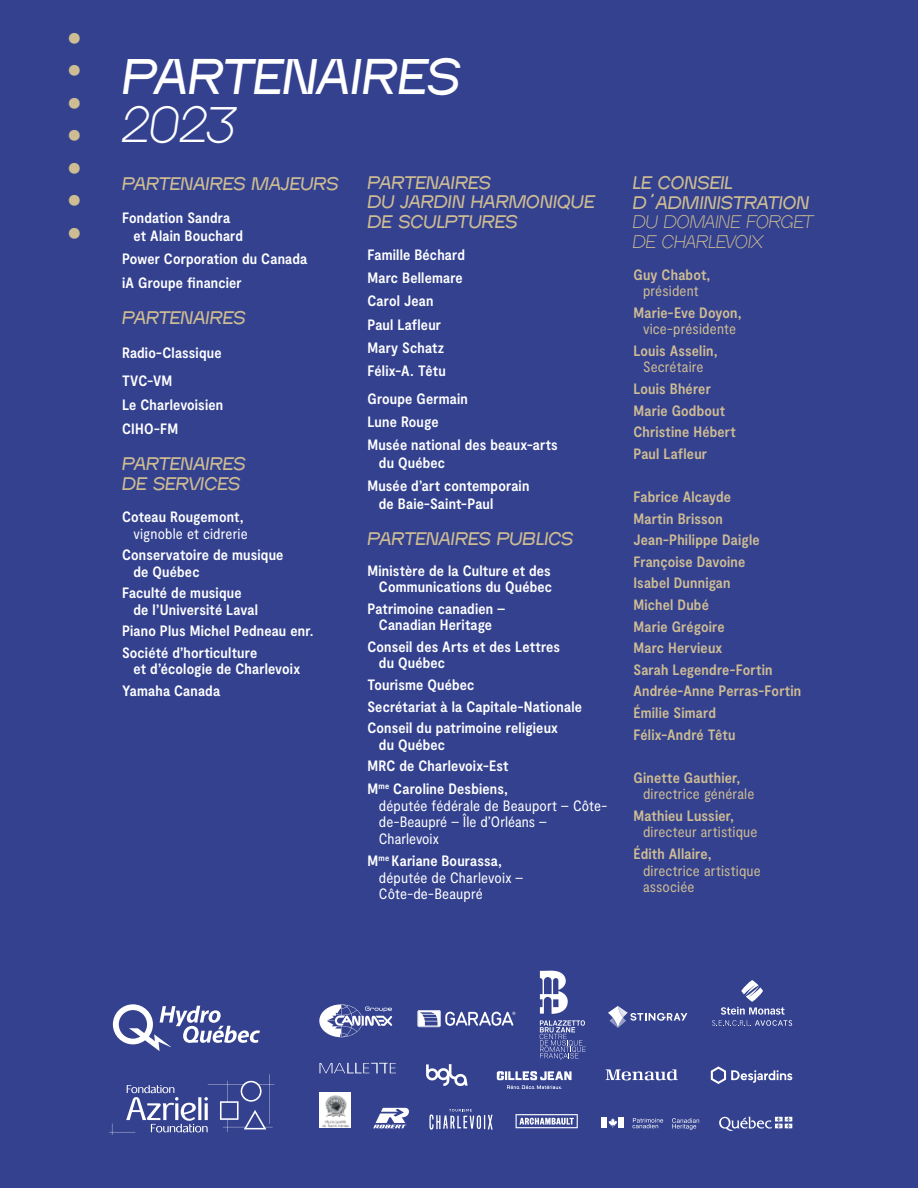
<style>
.page{position:relative;width:918px;height:1188px;background:#33418f}
.page>*{position:absolute;margin:0;border:0;box-sizing:border-box;transform-origin:0 0}
.Date{font:italic 700 42px/48px "Amberes Grotesk";letter-spacing:-.02em;color:#fff}
.Partenaire{font:italic 700 15.3px/19.8px "Amberes Grotesk";letter-spacing:-.015em;color:#cebc93}
.Partenaire-2{font:italic 300 15.3px/19.8px "Amberes Grotesk";letter-spacing:-.015em;color:#cebc93}
.texte_colonne_retrait{font:700 condensed 15px/16.5px "Moderat";letter-spacing:.01em;color:#fff}
.texte_colonne_retrait-2{font:700 condensed 15px/16.5px "Moderat";letter-spacing:.015em;color:#cebc93;text-align:center}
.Texte_Colonne{font:700 condensed 15px "Moderat";letter-spacing:.015em;color:#fff}
.texte_colonne_retrait-3{font:condensed 15px/16.5px "Moderat";letter-spacing:.01em;color:#fff}
.texte_colonne_retrait-4{font:condensed 15px/16.5px "Moderat";letter-spacing:.01em;color:#cebc93}
.s1{font-weight:300}
.s2{font-weight:700}
.s3{font-weight:400}
</style>
<div class="page">
<svg style="left:712px;top:980px;width:80px;height:46px"></svg>
<svg style="left:497px;top:1071px;width:75px;height:18px"></svg>
<svg style="left:719px;top:1117px;width:73px;height:14px"></svg>
<svg style="left:711px;top:1066px;width:81px;height:18px"></svg>
<svg style="left:373px;top:1108px;width:36px;height:20px"></svg>
<svg style="left:319px;top:1063px;width:77px;height:10px"></svg>
<svg style="left:539px;top:971px;width:29px;height:43px"></svg>
<svg style="left:540px;top:1020px;width:46px;height:40px"></svg>
<svg style="left:606px;top:1069px;width:72px;height:11px"></svg>
<svg style="left:417px;top:1010px;width:98px;height:17px"></svg>
<div style="left:319px;top:1092px;width:32px;height:36px;background:#fff"></div>
<img style="left:321px;top:1095px;width:29px;height:32px">
<svg style="left:608px;top:1006px;width:79px;height:22px"></svg>
<svg style="left:319px;top:1004px;width:74px;height:33px"></svg>
<svg style="left:426px;top:1064px;width:42px;height:22px"></svg>
<svg style="left:516px;top:1114px;width:62px;height:14px"></svg>
<div style="left:602px;top:1117px;width:5px;height:11px;background:#fff"></div>
<div style="left:619px;top:1117px;width:5px;height:11px;background:#fff"></div>
<svg style="left:609px;top:1118px;width:8px;height:10px"></svg>
<svg style="left:633px;top:1118px;width:30px;height:10px"></svg>
<svg style="left:672px;top:1118px;width:27px;height:12px"></svg>
<svg style="left:429px;top:1109px;width:64px;height:21px"></svg>
<svg style="left:109px;top:1074px;width:165px;height:61px"></svg>
<svg style="left:113px;top:1004px;width:147px;height:47px"></svg>
<p class="Date" style="left:122px;top:54px;width:341px">PARTENAIRES<br><span class="s1">2023</span></p>
<p class="Partenaire" style="left:122px;top:174px;width:218px">PARTENAIRES MAJEURS</p>
<p class="texte_colonne_retrait" style="left:134px;top:210px;width:111px;line-height:18px;text-indent:-11px">Fondation Sandra et Alain Bouchard</p>
<p class="Texte_Colonne" style="left:122px;top:250px;width:187px">Power Corporation du Canada</p>
<p class="Texte_Colonne" style="left:122px;top:274px;width:121px">iA Groupe financier</p>
<p class="Partenaire" style="left:122px;top:308px;width:125px">PARTENAIRES</p>
<p class="Texte_Colonne" style="left:122px;top:345px;width:101px">Radio-Classique</p>
<p class="texte_colonne_retrait" style="left:122px;top:373px;width:52px">TVC-VM</p>
<p class="texte_colonne_retrait" style="left:122px;top:397px;width:103px">Le Charlevoisien</p>
<p class="texte_colonne_retrait" style="left:122px;top:422px;width:58px">CIHO-FM</p>
<p class="Partenaire" style="left:122px;top:454px;width:125px">PARTENAIRES<br>DE SERVICES</p>
<p class="texte_colonne_retrait-3" style="left:122px;top:509px;width:127px;text-align:right"><span class="s2">Coteau Rougemont, </span>vignoble et cidrerie</p>
<p class="texte_colonne_retrait" style="left:134px;top:547px;width:152px;text-indent:-11px">Conservatoire de musique de Québec</p>
<p class="texte_colonne_retrait" style="left:134px;top:585px;width:126px;text-indent:-11px">Faculté de musique de l’Université Laval</p>
<p class="texte_colonne_retrait" style="left:122px;top:624px;width:193px">Piano Plus Michel Pedneau enr.</p>
<p class="texte_colonne_retrait" style="left:134px;top:645px;width:168px;text-indent:-11px">Société d’horticulture<br>et d’écologie de Charlevoix</p>
<p class="texte_colonne_retrait" style="left:122px;top:683px;width:100px">Yamaha Canada</p>
<p class="Partenaire" style="left:367px;top:173px;width:229px">PARTENAIRES<br>DU JARDIN HARMONIQUE<br>DE SCULPTURES</p>
<p class="Texte_Colonne" style="left:367px;top:246px;width:99px">Famille Béchard</p>
<p class="Texte_Colonne" style="left:367px;top:269px;width:97px">Marc Bellemare</p>
<p class="Texte_Colonne" style="left:367px;top:292px;width:68px">Carol Jean</p>
<p class="Texte_Colonne" style="left:367px;top:316px;width:75px">Paul Lafleur</p>
<p class="Texte_Colonne" style="left:367px;top:339px;width:78px">Mary Schatz</p>
<p class="Texte_Colonne" style="left:367px;top:362px;width:80px">Félix-A. Têtu</p>
<p class="Texte_Colonne" style="left:367px;top:390px;width:102px">Groupe Germain</p>
<p class="Texte_Colonne" style="left:367px;top:413px;width:73px">Lune Rouge</p>
<p class="texte_colonne_retrait" style="left:379px;top:437px;width:180px;line-height:18px;text-indent:-11px">Musée national des beaux-arts du Québec</p>
<p class="texte_colonne_retrait" style="left:379px;top:478px;width:152px;line-height:18px;text-indent:-11px">Musée d’art contemporain de Baie-Saint-Paul</p>
<p class="Partenaire" style="left:367px;top:529px;width:208px">PARTENAIRES PUBLICS</p>
<p class="texte_colonne_retrait" style="left:367px;top:563px;width:186px;text-align:right">Ministère de la Culture et des<br>Communications du Québec</p>
<p class="texte_colonne_retrait" style="left:367px;top:601px;width:140px;text-align:center">Patrimoine canadien –<br>Canadian Heritage</p>
<p class="texte_colonne_retrait" style="left:379px;top:639px;width:183px;text-indent:-11px">Conseil des Arts et des Lettres du Québec</p>
<p class="Texte_Colonne" style="left:367px;top:676px;width:108px">Tourisme Québec</p>
<p class="Texte_Colonne" style="left:367px;top:698px;width:216px">Secrétariat à la Capitale-Nationale</p>
<p class="texte_colonne_retrait" style="left:379px;top:720px;width:181px;text-indent:-11px">Conseil du patrimoine religieux du Québec</p>
<p class="Texte_Colonne" style="left:367px;top:757px;width:143px">MRC de Charlevoix-Est</p>
<p class="texte_colonne_retrait-3" style="left:379px;top:781px;width:230px;text-indent:-11px"><span class="s2">M</span><sup>me</sup> <span class="s2">Caroline Desbiens,<br></span>députée fédérale de Beauport – Côte&shy;de-Beaupré – Île d’Orléans –<br>Charlevoix</p>
<p class="texte_colonne_retrait-3" style="left:379px;top:853px;width:146px;text-indent:-11px"><span class="s2">M</span><sup>me</sup> <span class="s2">Kariane Bourassa, </span>députée de Charlevoix –<br>Côte-de-Beaupré</p>
<p class="Partenaire-2" style="left:633px;top:173px;width:182px"><span class="s2">LE CONSEIL<br>D ’ ADMINISTRATION<br></span>DU DOMAINE FORGET<br>DE CHARLEVOIX</p>
<p class="texte_colonne_retrait-2" style="left:633px;top:267px;width:78px">Guy Chabot, <span class="s3">président</span></p>
<p class="texte_colonne_retrait-2" style="left:633px;top:305px;width:110px">Marie-Eve Doyon, <span class="s3">vice-présidente</span></p>
<p class="texte_colonne_retrait-2" style="left:633px;top:343px;width:86px">Louis Asselin,<br><span class="s3">Secrétaire</span></p>
<p class="texte_colonne_retrait-2" style="left:633px;top:381px;width:79px">Louis Bhérer</p>
<p class="texte_colonne_retrait-2" style="left:633px;top:403px;width:93px">Marie Godbout</p>
<p class="texte_colonne_retrait-2" style="left:633px;top:424px;width:104px">Christine Hébert</p>
<p class="texte_colonne_retrait-2" style="left:633px;top:446px;width:75px">Paul Lafleur</p>
<p class="texte_colonne_retrait-2" style="left:633px;top:489px;width:99px">Fabrice Alcayde</p>
<p class="texte_colonne_retrait-2" style="left:633px;top:511px;width:91px">Martin Brisson</p>
<p class="texte_colonne_retrait-2" style="left:633px;top:532px;width:128px">Jean-Philippe Daigle</p>
<p class="texte_colonne_retrait-2" style="left:633px;top:554px;width:113px">Françoise Davoine</p>
<p class="texte_colonne_retrait-2" style="left:633px;top:576px;width:99px">Isabel Dunnigan</p>
<p class="texte_colonne_retrait-2" style="left:633px;top:597px;width:77px">Michel Dubé</p>
<p class="texte_colonne_retrait-2" style="left:633px;top:619px;width:93px">Marie Grégoire</p>
<p class="texte_colonne_retrait-2" style="left:633px;top:640px;width:91px">Marc Hervieux</p>
<p class="texte_colonne_retrait-2" style="left:633px;top:662px;width:141px">Sarah Legendre-Fortin</p>
<p class="texte_colonne_retrait-2" style="left:633px;top:684px;width:169px">Andrée-Anne Perras-Fortin</p>
<p class="texte_colonne_retrait-2" style="left:633px;top:705px;width:84px">Émilie Simard</p>
<p class="texte_colonne_retrait-2" style="left:633px;top:727px;width:104px">Félix-André Têtu</p>
<p class="texte_colonne_retrait-4" style="left:643px;top:770px;width:113px;text-indent:-10px"><span class="s2">Ginette Gauthier, </span>directrice générale</p>
<p class="texte_colonne_retrait-4" style="left:643px;top:808px;width:116px;text-indent:-10px"><span class="s2">Mathieu Lussier, </span>directeur artistique</p>
<p class="texte_colonne_retrait-4" style="left:643px;top:846px;width:119px;text-indent:-10px"><span class="s2">Édith Allaire, </span>directrice artistique associée</p>
</div>
